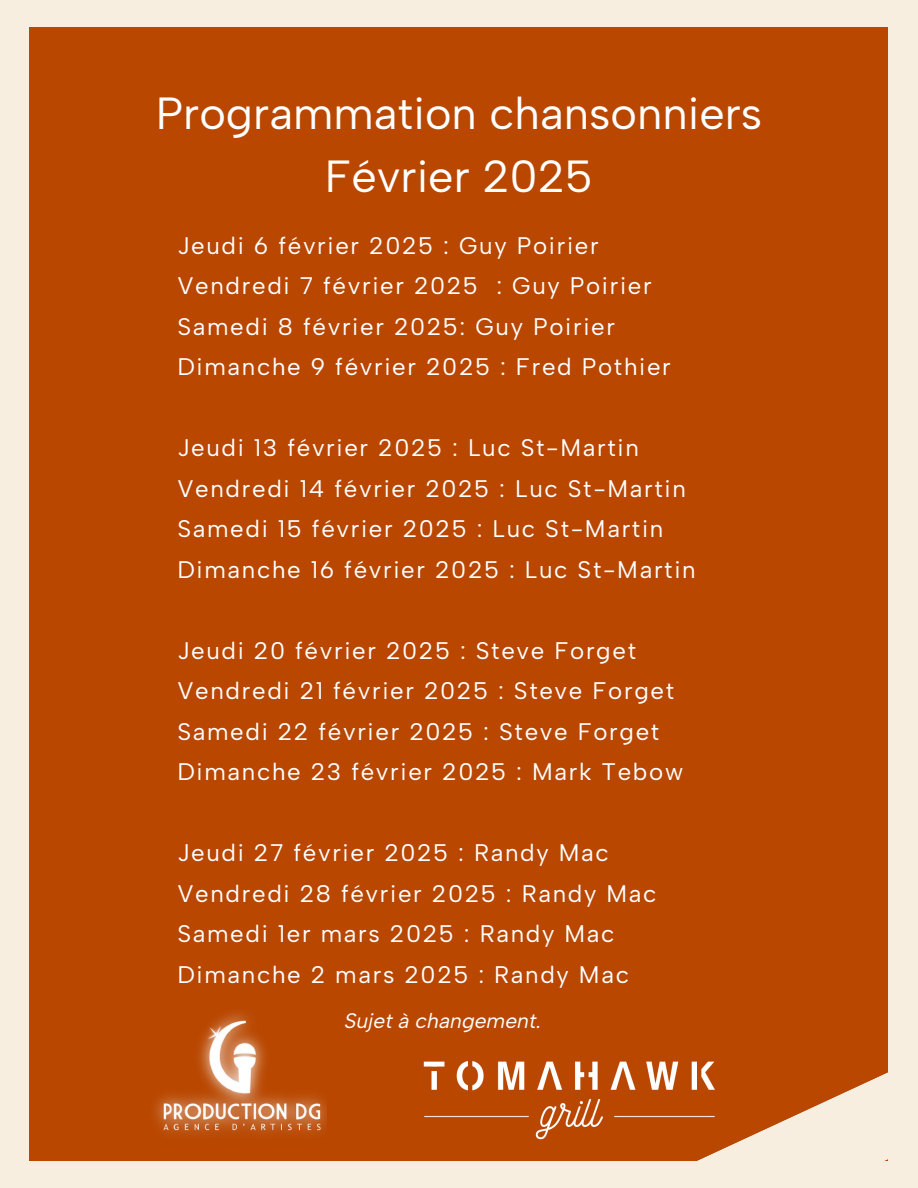
<style>
.page{position:relative;width:918px;height:1188px;background:#f7eee0}
.page>*{position:absolute;margin:0;border:0;box-sizing:border-box;transform-origin:0 0}
.t1{font:45px/63px "Albert Sans";color:#fff;text-align:center}
.t2{font:24px/40.5px "Albert Sans";letter-spacing:.07em;color:#fff}
.t3{font:italic 21px "Albert Sans";color:#fff}
</style>
<div class="page">
<div style="left:30px;top:27px;width:858px;height:1134px;background:#b94700"></div>
<img style="left:154px;top:1012px;width:173px;height:122px">
<img style="left:423px;top:1061px;width:262px;height:79px">
<svg style="left:685px;top:1061px;width:203px;height:100px"></svg>
<h2 class="t1" style="left:156px;top:82px;width:608px">Programmation chansonniers<br>Février 2025</h2>
<h1 class="t2" style="left:177px;top:225px;width:495px">Jeudi 6 février 2025 : Guy Poirier Vendredi 7 février 2025 : Guy Poirier Samedi 8 février 2025: Guy Poirier Dimanche 9 février 2025 : Fred Pothier</h1>
<h2 class="t2" style="left:177px;top:428px;width:520px">Jeudi 13 février 2025 : Luc St-Martin Vendredi 14 février 2025 : Luc St-Martin Samedi 15 février 2025 : Luc St-Martin Dimanche 16 février 2025 : Luc St-Martin</h2>
<h2 class="t2" style="left:177px;top:630px;width:507px">Jeudi 20 février 2025 : Steve Forget Vendredi 21 février 2025 : Steve Forget Samedi 22 février 2025 : Steve Forget Dimanche 23 février 2025 : Mark Tebow</h2>
<h2 class="t2" style="left:177px;top:833px;width:481px">Jeudi 27 février 2025 : Randy Mac<br>Vendredi 28 février 2025 : Randy Mac<br>Samedi 1er mars 2025 : Randy Mac<br>Dimanche 2 mars 2025 : Randy Mac</h2>
<p class="t3" style="left:344px;top:1008px;width:198px">Sujet à changement.</p>
</div>
